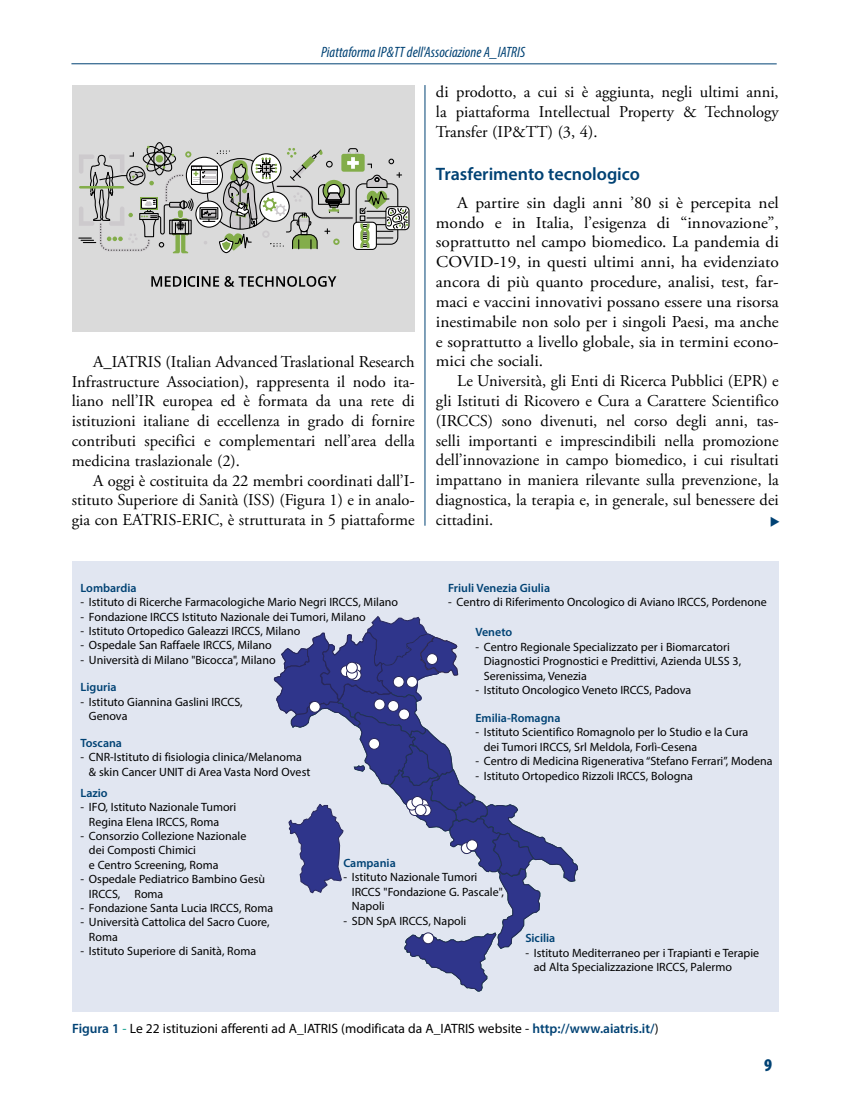
<style>
.page{position:relative;width:851px;height:1106px;background:#fff}
.page>*{position:absolute;margin:0;border:0;box-sizing:border-box;transform-origin:0 0}
.t1{font:600 18px "Myriad Pro";color:#004274}
.t2{font:900 condensed 18px "Myriad Pro";color:#004274}
.t3{font:16.5px/19.8px "Adobe Garamond Pro";color:#000;text-align:justify}
.t4{font:16.5px/19.8px "Adobe Garamond Pro";color:#000;text-align:justify;scale:1.05 1}
.t5{font:italic condensed 15px "Myriad Pro";color:#004274}
.t6{font:13.5px "Myriad Pro";color:#000}
.t7{font:12px/14.4px "Myriad Pro";color:#000}
.t8{font:600 12px "Myriad Pro";color:#004274}
.s1{font-weight:600;color:#004274}
.s2{color:#009984}
</style>
<div class="page">
<hr style="left:71px;top:63px;width:705px;height:1px;background:#004274">
<hr style="left:424px;top:85px;width:1px;height:440px;background:#004274">
<div style="left:72px;top:86px;width:342px;height:246px;background:#dadada"></div>
<svg style="left:151px;top:276px;width:185px;height:11px"></svg>
<div style="left:385px;top:206px;width:24px;height:24px;border:1px solid #000;border-radius:4px"></div>
<svg style="left:79px;top:142px;width:329px;height:112px"></svg>
<div style="left:72px;top:560px;width:706px;height:451px;background:#e1e6f1"></div>
<svg style="left:273px;top:616px;width:305px;height:375px"></svg>
<div style="left:309px;top:701px;width:11px;height:11px;background:#fff;border-radius:50%"></div>
<div style="left:309px;top:701px;width:11px;height:11px;border:1px solid #28285b;border-radius:50%"></div>
<div style="left:426px;top:653px;width:11px;height:11px;background:#fff;border-radius:50%"></div>
<div style="left:426px;top:653px;width:12px;height:12px;border:1px solid #28285b;border-radius:50%"></div>
<div style="left:406px;top:676px;width:11px;height:11px;background:#fff;border-radius:50%"></div>
<div style="left:406px;top:676px;width:11px;height:11px;border:1px solid #28285b;border-radius:50%"></div>
<div style="left:393px;top:676px;width:11px;height:11px;background:#fff;border-radius:50%"></div>
<div style="left:393px;top:676px;width:11px;height:11px;border:1px solid #28285b;border-radius:50%"></div>
<div style="left:398px;top:709px;width:11px;height:11px;background:#fff;border-radius:50%"></div>
<div style="left:398px;top:708px;width:12px;height:12px;border:1px solid #28285b;border-radius:50%"></div>
<div style="left:388px;top:700px;width:10px;height:11px;background:#fff;border-radius:50%"></div>
<div style="left:387px;top:700px;width:12px;height:11px;border:1px solid #28285b;border-radius:50%"></div>
<div style="left:368px;top:738px;width:11px;height:11px;background:#fff;border-radius:50%"></div>
<div style="left:368px;top:738px;width:12px;height:11px;border:1px solid #28285b;border-radius:50%"></div>
<div style="left:461px;top:842px;width:11px;height:11px;background:#fff;border-radius:50%"></div>
<div style="left:461px;top:842px;width:11px;height:12px;border:1px solid #28285b;border-radius:50%"></div>
<div style="left:466px;top:839px;width:11px;height:11px;background:#fff;border-radius:50%"></div>
<div style="left:466px;top:839px;width:12px;height:12px;border:1px solid #28285b;border-radius:50%"></div>
<div style="left:422px;top:932px;width:11px;height:11px;background:#fff;border-radius:50%"></div>
<div style="left:422px;top:932px;width:12px;height:12px;border:1px solid #28285b;border-radius:50%"></div>
<svg style="left:409px;top:804px;width:11px;height:11px"></svg>
<div style="left:409px;top:804px;width:11px;height:12px;border:1px solid #28285b;border-radius:50%"></div>
<svg style="left:406px;top:799px;width:11px;height:11px"></svg>
<div style="left:406px;top:799px;width:11px;height:11px;border:1px solid #28285b;border-radius:50%"></div>
<div style="left:374px;top:699px;width:11px;height:11px;background:#fff;border-radius:50%"></div>
<div style="left:374px;top:698px;width:11px;height:12px;border:1px solid #28285b;border-radius:50%"></div>
<svg style="left:350px;top:663px;width:11px;height:11px"></svg>
<div style="left:350px;top:662px;width:11px;height:12px;border:1px solid #28285b;border-radius:50%"></div>
<svg style="left:350px;top:669px;width:11px;height:11px"></svg>
<div style="left:350px;top:669px;width:11px;height:12px;border:1px solid #28285b;border-radius:50%"></div>
<div style="left:341px;top:665px;width:10px;height:11px;background:#fff;border-radius:50%"></div>
<div style="left:340px;top:665px;width:12px;height:12px;border:1px solid #28285b;border-radius:50%"></div>
<svg style="left:346px;top:668px;width:11px;height:11px"></svg>
<div style="left:346px;top:668px;width:11px;height:11px;border:1px solid #28285b;border-radius:50%"></div>
<div style="left:346px;top:662px;width:11px;height:11px;background:#fff;border-radius:50%"></div>
<div style="left:346px;top:662px;width:11px;height:11px;border:1px solid #28285b;border-radius:50%"></div>
<div style="left:417px;top:799px;width:11px;height:11px;border:1px solid #28285b;border-radius:50%"></div>
<div style="left:412px;top:796px;width:11px;height:11px;background:#fff;border-radius:50%"></div>
<div style="left:411px;top:796px;width:12px;height:11px;border:1px solid #28285b;border-radius:50%"></div>
<svg style="left:420px;top:805px;width:11px;height:10px"></svg>
<div style="left:420px;top:804px;width:11px;height:12px;border:1px solid #28285b;border-radius:50%"></div>
<div style="left:415px;top:804px;width:11px;height:11px;background:#fff;border-radius:50%"></div>
<div style="left:415px;top:804px;width:11px;height:12px;border:1px solid #28285b;border-radius:50%"></div>
<p class="t5" style="left:321px;top:43px;width:206px">Piattaforma IP&amp;TT dell'Associazione A_IATRIS</p>
<p class="t3" style="left:72px;top:352px;width:344px;text-indent:21px">A_IATRIS (Italian Advanced Traslational Research Infrastructure Association), rappresenta il nodo ita&shy;liano nell’IR europea ed è formata da una rete di istituzioni italiane di eccellenza in grado di fornire contributi specifici e complementari nell’area della medicina traslazionale (2).</p>
<h2 class="t3" style="left:72px;top:471px;width:344px;text-indent:21px">A oggi è costituita da 22 membri coordinati dall’I&shy;stituto Superiore di Sanità (ISS) (Figura 1) e in analo&shy;gia con EATRIS-ERIC, è strutturata in 5 piattaforme</h2>
<h2 class="t3" style="left:436px;top:82px;width:344px">di prodotto, a cui si è aggiunta, negli ultimi anni, la piattaforma Intellectual Property &amp; Technology Transfer (IP&amp;TT) (3, 4).</h2>
<h1 class="t1" style="left:436px;top:162px;width:205px">Trasferimento tecnologico</h1>
<p class="t4" style="left:436px;top:193px;width:328px;text-indent:21px">A partire sin dagli anni ’80 si è percepita nel mondo e in Italia, l’esigenza di “innovazione”, soprattutto nel campo biomedico. La pandemia di COVID-19, in questi ultimi anni, ha evidenziato ancora di più quanto procedure, analisi, test, far&shy;maci e vaccini innovativi possano essere una risorsa inestimabile non solo per i singoli Paesi, ma anche e soprattutto a livello globale, sia in termini econo&shy;mici che sociali.</p>
<p class="t3" style="left:436px;top:371px;width:344px;text-indent:21px">Le Università, gli Enti di Ricerca Pubblici (EPR) e gli Istituti di Ricovero e Cura a Carattere Scientifico (IRCCS) sono divenuti, nel corso degli anni, tas&shy;selli importanti e imprescindibili nella promozione dell’innovazione in campo biomedico, i cui risultati impattano in maniera rilevante sulla prevenzione, la diagnostica, la terapia e, in generale, sul benessere dei cittadini.</p>
<p class="t8" style="left:80px;top:580px;width:58px">Lombardia</p>
<p class="t7" style="left:80px;top:595px;width:319px">- Istituto di Ricerche Farmacologiche Mario Negri IRCCS, Milano</p>
<p class="t7" style="left:80px;top:609px;width:287px">- Fondazione IRCCS Istituto Nazionale dei Tumori, Milano</p>
<p class="t7" style="left:80px;top:623px;width:221px">- Istituto Ortopedico Galeazzi IRCCS, Milano</p>
<p class="t7" style="left:80px;top:638px;width:193px">- Ospedale San Raffaele IRCCS, Milano</p>
<p class="t7" style="left:80px;top:652px;width:197px">- Università di Milano "Bicocca", Milano</p>
<p class="t8" style="left:80px;top:679px;width:38px">Liguria</p>
<p class="t7" style="left:89px;top:694px;width:155px;text-indent:-9px">- Istituto Giannina Gaslini IRCCS,<br>Genova</p>
<p class="t8" style="left:80px;top:735px;width:43px">Toscana</p>
<p class="t7" style="left:89px;top:749px;width:223px;text-indent:-9px">- CNR-Istituto di fisiologia clinica/Melanoma &amp; skin Cancer UNIT di Area Vasta Nord Ovest</p>
<p class="t8" style="left:448px;top:580px;width:103px">Friuli Venezia Giulia</p>
<p class="t7" style="left:448px;top:595px;width:320px">- Centro di Riferimento Oncologico di Aviano IRCCS, Pordenone</p>
<p class="t8" style="left:475px;top:625px;width:38px">Veneto</p>
<p class="t7" style="left:484px;top:639px;width:259px;text-indent:-9px">- Centro Regionale Specializzato per i Biomarcatori<br>Diagnostici Prognostici e Predittivi, Azienda ULSS 3,<br>Serenissima, Venezia</p>
<p class="t7" style="left:475px;top:682px;width:217px">- Istituto Oncologico Veneto IRCCS, Padova</p>
<p class="t8" style="left:475px;top:710px;width:87px">Emilia-Romagna</p>
<p class="t7" style="left:484px;top:725px;width:266px;text-indent:-9px">- Istituto Scientifico Romagnolo per lo Studio e la Cura dei Tumori IRCCS, Srl Meldola, Forlì-Cesena</p>
<p class="t7" style="left:475px;top:753px;width:299px">- Centro di Medicina Rigenerativa “Stefano Ferrari”, Modena</p>
<p class="t7" style="left:475px;top:768px;width:219px">- Istituto Ortopedico Rizzoli IRCCS, Bologna</p>
<p class="t8" style="left:80px;top:785px;width:29px">Lazio</p>
<p class="t7" style="left:89px;top:799px;width:149px;text-indent:-9px">- IFO, Istituto Nazionale Tumori<br>Regina Elena IRCCS, Roma</p>
<p class="t7" style="left:89px;top:828px;width:159px;text-indent:-9px">- Consorzio Collezione Nazionale dei Composti Chimici<br>e Centro Screening, Roma</p>
<p class="t7" style="left:89px;top:871px;width:178px;text-indent:-9px">- Ospedale Pediatrico Bambino Gesù<br>IRCCS, Roma</p>
<p class="t7" style="left:80px;top:900px;width:194px">- Fondazione Santa Lucia IRCCS, Roma</p>
<p class="t7" style="left:89px;top:915px;width:182px;text-indent:-9px">- Università Cattolica del Sacro Cuore,<br>Roma</p>
<p class="t7" style="left:80px;top:943px;width:177px">- Istituto Superiore di Sanità, Roma</p>
<p class="t8" style="left:343px;top:855px;width:54px">Campania</p>
<p class="t7" style="left:352px;top:870px;width:153px;text-indent:-9px">- Istituto Nazionale Tumori<br>IRCCS "Fondazione G. Pascale",<br>Napoli</p>
<p class="t7" style="left:343px;top:913px;width:124px">- SDN SpA IRCCS, Napoli</p>
<p class="t8" style="left:525px;top:930px;width:32px">Sicilia</p>
<p class="t7" style="left:533px;top:945px;width:227px;text-indent:-9px">- Istituto Mediterraneo per i Trapianti e Terapie ad Alta Specializzazione IRCCS, Palermo</p>
<p class="t6" style="left:72px;top:1020px;width:588px"><span class="s1">Figura 1</span> <span class="s2">-</span> Le 22 istituzioni afferenti ad A_IATRIS (modificata da A_IATRIS website - <span class="s1">http://www.aiatris.it/</span>)</p>
<h1 class="t2" style="left:763px;top:1054px;width:9px">9</h1>
</div>
